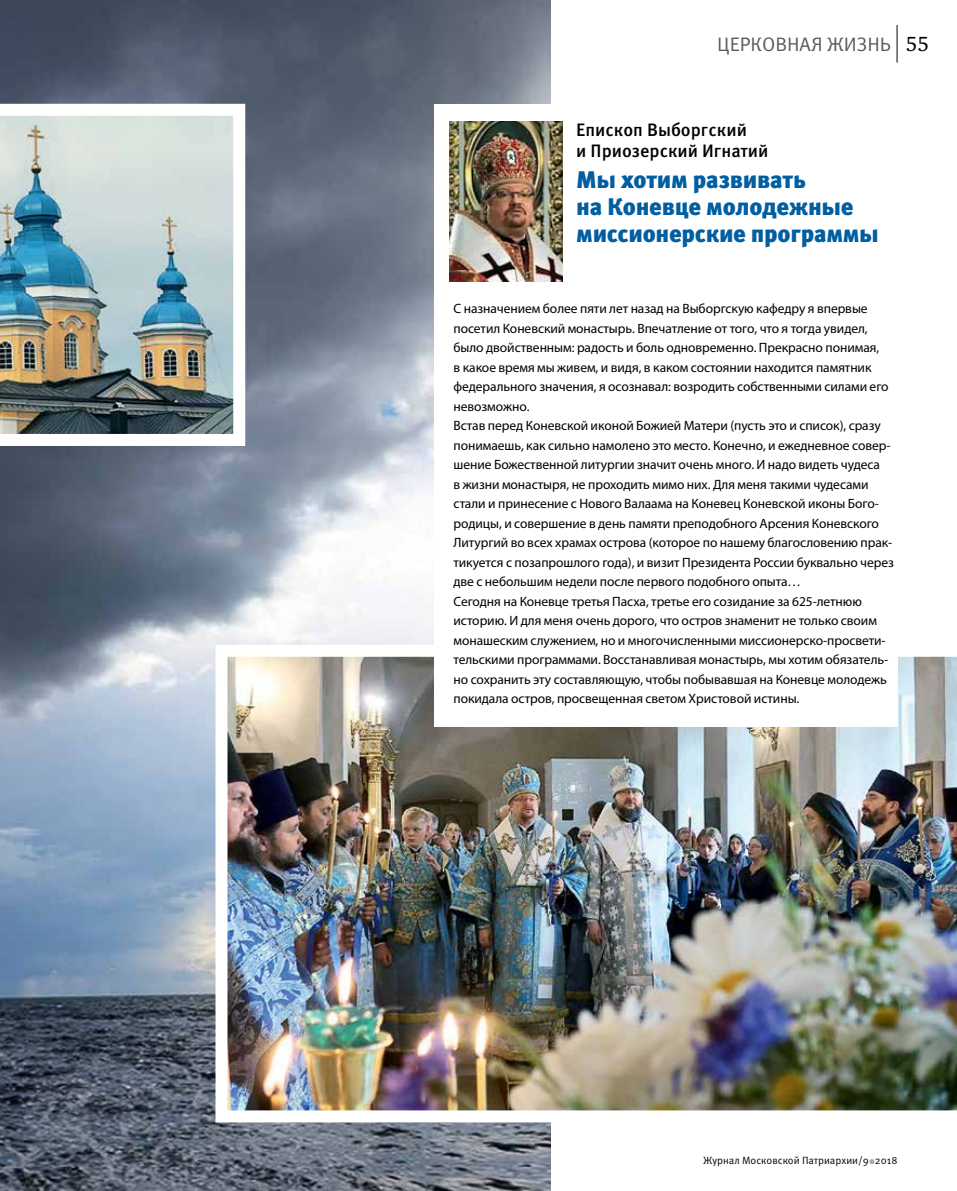
<style>
.page{position:relative;width:957px;height:1191px;background:#fff}
.page>*{position:absolute;margin:0;border:0;box-sizing:border-box;transform-origin:0 0}
.t1{font:900 24px/27px "Meta Pro";letter-spacing:-.015em;color:#005ea1}
.t2{font:21px "Charter ITC";color:#000}
.t3{font:19.5px "Meta Pro";letter-spacing:-.005em;color:#58595b}
.t4{font:500 18px/21px "Meta Pro";color:#000}
.t5{font:13.5px/19.5px "Myriad Pro";letter-spacing:-.005em;color:#000}
.t6{font:10.5px "Meta Pro";color:#000}
</style>
<div class="page">
<hr style="left:896px;top:25px;width:1px;height:38px;background:#000">
<svg style="left:869px;top:1159px;width:5px;height:5px"></svg>
<img style="left:0;top:0;width:550px;height:1191px">
<img style="left:215px;top:645px;width:742px;height:477px">
<div style="left:434px;top:104px;width:463px;height:622px;background:#fff"></div>
<img style="left:449px;top:121px;width:114px;height:161px">
<img style="left:0;top:104px;width:245px;height:342px">
<h3 class="t3" style="left:717px;top:32px;width:175px">ЦЕРКОВНАЯ ЖИЗНЬ</h3>
<h2 class="t2" style="left:906px;top:30px;width:25px">55</h2>
<h3 class="t4" style="left:576px;top:119px;width:194px">Епископ Выборгский<br>и Приозерский Игнатий</h3>
<h1 class="t1" style="left:576px;top:167px;width:304px">Мы хотим развивать<br>на Коневце молодежные миссионерские программы</h1>
<p class="t5" style="left:453px;top:298px;width:442px">С назначением более пяти лет назад на Выборгскую кафедру я впервые посетил Коневский монастырь. Впечатление от того, что я тогда увидел, было двойственным: радость и боль одновременно. Прекрасно понимая,<br>в какое время мы живем, и видя, в каком состоянии находится памятник федерального значения, я осознавал: возродить собственными силами его невозможно.<br>Встав перед Коневской иконой Божией Матери (пусть это и список), сразу понимаешь, как сильно намолено это место. Конечно, и ежедневное совер&shy;шение Божественной литургии значит очень много. И надо видеть чудеса<br>в жизни монастыря, не проходить мимо них. Для меня такими чудесами стали и принесение с Нового Валаама на Коневец Коневской иконы Бого&shy;родицы, и совершение в день памяти преподобного Арсения Коневского Литургий во всех храмах острова (которое по нашему благословению прак&shy;тикуется с позапрошлого года), и визит Президента России буквально через две с небольшим недели после первого подобного опыта…<br>Сегодня на Коневце третья Пасха, третье его созидание за 625-летнюю историю. И для меня очень дорого, что остров знаменит не только своим монашеским служением, но и многочисленными миссионерско-просвети&shy;тельскими программами. Восстанавливая монастырь, мы хотим обязатель&shy;но сохранить эту составляющую, чтобы побывавшая на Коневце молодежь покидала остров, просвещенная светом Христовой истины.</p>
<p class="t6" style="left:703px;top:1153px;width:196px">Журнал Московской Патриархии/9 2018</p>
</div>
